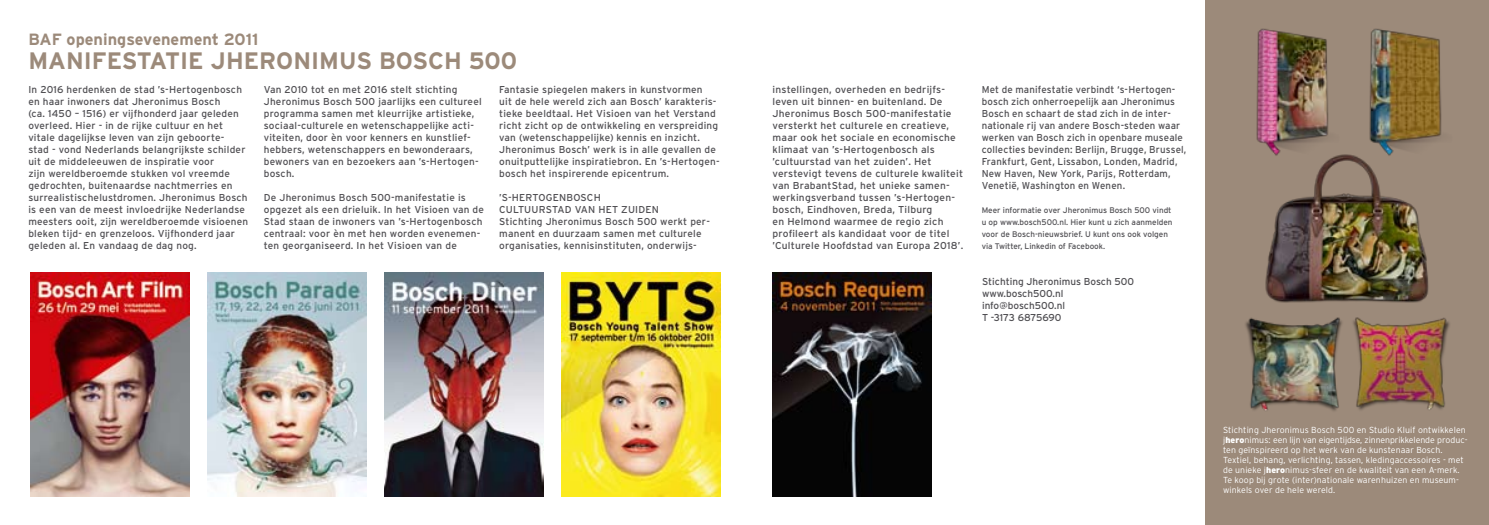
<style>
.page{position:relative;width:1489px;height:525px;background:#fff}
.page>*{position:absolute;margin:0;border:0;box-sizing:border-box;transform-origin:0 0}
.t1{font:700 23.75px "Interstate";color:#9c8a7a}
.t2{font:700 16.25px "Interstate";color:#9c8a7a}
.t3{font:10px/12px "Interstate";letter-spacing:.02em;color:#504f53}
.t4{font:10px/12px "Interstate";color:#504f53}
.t5{font:300 8.75px/10px "Interstate";letter-spacing:.01em;color:#fff}
.t6{font:8.12px/12px "Interstate";color:#504f53}
.s1{font-weight:900}
</style>
<div class="page">
<img style="left:30px;top:272px;width:159px;height:224px">
<img style="left:207px;top:272px;width:159px;height:224px">
<img style="left:384px;top:272px;width:159px;height:224px">
<img style="left:561px;top:272px;width:159px;height:224px">
<img style="left:772px;top:272px;width:159px;height:224px">
<div style="left:1205px;top:0;width:283px;height:524px;background:#9c8a7a"></div>
<img style="left:1265px;top:154px;width:164px;height:149px">
<img style="left:1245px;top:317px;width:97px;height:94px">
<img style="left:1353px;top:317px;width:97px;height:93px">
<img style="left:1256px;top:28px;width:85px;height:130px">
<img style="left:1357px;top:28px;width:85px;height:130px">
<h2 class="t2" style="left:28px;top:30px;width:231px">BAF openingsevenement 2011</h2>
<h1 class="t1" style="left:28px;top:47px;width:490px">MANIFESTATIE JHERONIMUS BOSCH 500</h1>
<p class="t3" style="left:28px;top:83px;width:221px">In 2016 herdenken de stad ’s-Hertogenbosch en haar inwoners dat Jheronimus Bosch<br>(ca. 1450 – 1516) er vijfhonderd jaar geleden overleed. Hier - in de rijke cultuur en het vitale dagelijkse leven van zijn geboorte-<br>stad - vond Nederlands belangrijkste schilder uit de middeleeuwen de inspiratie voor<br>zijn wereldberoemde stukken vol vreemde gedrochten, buitenaardse nachtmerries en surrealistischelustdromen. Jheronimus Bosch is een van de meest invloedrijke Nederlandse meesters ooit, zijn wereldberoemde visioenen bleken tijd- en grenzeloos. Vijfhonderd jaar geleden al. En vandaag de dag nog.</p>
<p class="t3" style="left:264px;top:83px;width:219px">Van 2010 tot en met 2016 stelt stichting Jheronimus Bosch 500 jaarlijks een cultureel programma samen met kleurrijke artistieke, sociaal-culturele en wetenschappelijke acti&shy;viteiten, door èn voor kenners en kunstlief&shy;hebbers, wetenschappers en bewonderaars, bewoners van en bezoekers aan ’s-Hertogen&shy;bosch.</p>
<p class="t3" style="left:499px;top:83px;width:222px">Fantasie spiegelen makers in kunstvormen<br>uit de hele wereld zich aan Bosch’ karakteris&shy;tieke beeldtaal. Het Visioen van het Verstand richt zicht op de ontwikkeling en verspreiding van (wetenschappelijke) kennis en inzicht.<br>Jheronimus Bosch’ werk is in alle gevallen de onuitputtelijke inspiratiebron. En ’s-Hertogen&shy;bosch het inspirerende epicentrum.</p>
<p class="t3" style="left:499px;top:191px;width:212px">’S-HERTOGENBOSCH<br>CULTUURSTAD VAN HET ZUIDEN<br>Stichting Jheronimus Bosch 500 werkt per&shy;manent en duurzaam samen met culturele organisaties, kennisinstituten, onderwijs-</p>
<p class="t3" style="left:264px;top:191px;width:222px">De Jheronimus Bosch 500-manifestatie is opgezet als een drieluik. In het Visioen van de Stad staan de inwoners van ’s-Hertogenbosch centraal: voor èn met hen worden evenemen&shy;ten georganiseerd. In het Visioen van de</p>
<p class="t3" style="left:772px;top:83px;width:192px">instellingen, overheden en bedrijfs&shy;leven uit binnen- en buitenland. De Jheronimus Bosch 500-manifestatie versterkt het culturele en creatieve, maar ook het sociale en economische klimaat van ’s-Hertogenbosch als ’cultuurstad van het zuiden’. Het verstevigt tevens de culturele kwaliteit van BrabantStad, het unieke samen&shy;werkingsverband tussen ’s-Hertogen&shy;bosch, Eindhoven, Breda, Tilburg<br>en Helmond waarmee de regio zich profileert als kandidaat voor de titel ’Culturele Hoofdstad van Europa 2018’.</p>
<p class="t3" style="left:981px;top:83px;width:206px">Met de manifestatie verbindt ‘s-Hertogen&shy;bosch zich onherroepelijk aan Jheronimus Bosch en schaart de stad zich in de inter&shy;nationale rij van andere Bosch-steden waar werken van Bosch zich in openbare museale collecties bevinden: Berlijn, Brugge, Brussel, Frankfurt, Gent, Lissabon, Londen, Madrid, New Haven, New York, Parijs, Rotterdam, Venetië, Washington en Wenen.</p>
<p class="t6" style="left:981px;top:204px;width:192px">Meer informatie over Jheronimus Bosch 500 vindt u op www.bosch500.nl. Hier kunt u zich aanmelden voor de Bosch-nieuwsbrief. U kunt ons ook volgen via Twitter, Linkedin of Facebook.</p>
<p class="t4" style="left:981px;top:275px;width:154px">Stichting Jheronimus Bosch 500 www.bosch500.nl info@bosch500.nl<br>T -3173 6875690</p>
<p class="t5" style="left:1222px;top:424px;width:246px">Stichting Jheronimus Bosch 500 en Studio Kluif ontwikkelen j<span class="s1">hero</span>nimus: een lijn van eigentijdse, zinnenprikkelende produc&shy;ten geïnspireerd op het werk van de kunstenaar Bosch.<br>Textiel, behang, verlichting, tassen, kledingaccessoires - met de unieke j<span class="s1">hero</span>nimus-sfeer en de kwaliteit van een A-merk.<br>Te koop bij grote (inter)nationale warenhuizen en museum&shy;winkels over de hele wereld.</p>
</div>
